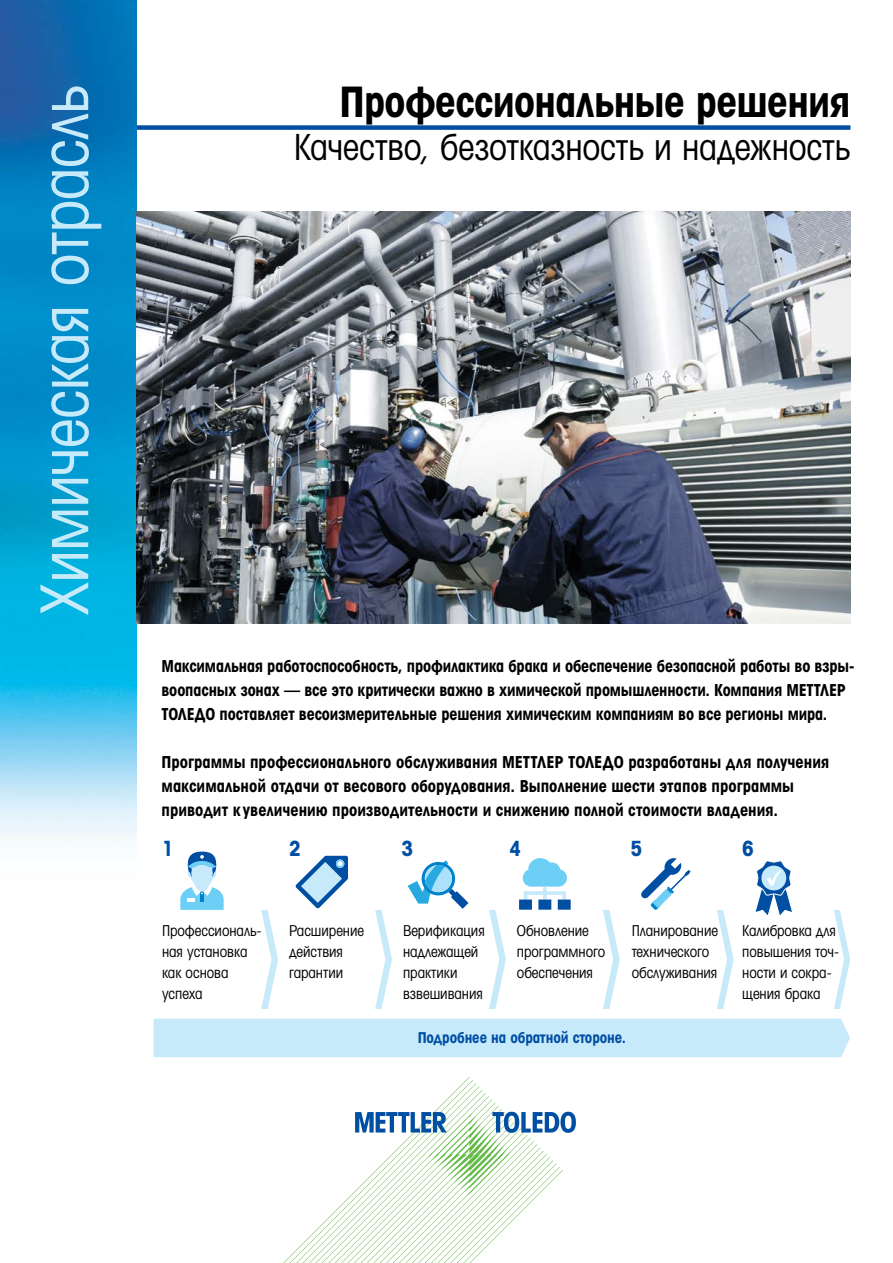
<style>
.page{position:relative;width:893px;height:1263px;background:#fff}
.page>*{position:absolute;margin:0;border:0;box-sizing:border-box;transform-origin:0 0}
.t1{font:66px "Avant Gardefor MT Bk";letter-spacing:-.015em;color:#c7eafb}
.t2{font:42px "Avant Gardefor MT Bd";letter-spacing:-.015em;color:#000}
.t3{font:36px "Avant Gardefor MT Bk";letter-spacing:-.005em;color:#000}
.t4{font:21px "Avant Gardefor MT Bd";color:#004fa3}
.t5{font:16.5px/24px "Avant Gardefor MT Bd";letter-spacing:-.005em;color:#000}
.t6{font:15px/21px "Avant Gardefor MT Bk";letter-spacing:-.005em;color:#000}
.t7{font:15px "Avant Gardefor MT Bd";letter-spacing:-.005em;color:#004fa3}
</style>
<div class="page">
<div style="left:122px;top:125px;width:728px;height:5px;background:#004fa3"></div>
<img style="left:0;top:0;width:136px;height:842px">
<img style="left:136px;top:211px;width:714px;height:413px">
<svg style="left:283px;top:1077px;width:293px;height:186px"></svg>
<svg style="left:180px;top:851px;width:670px;height:158px"></svg>
<div style="left:154px;top:1019px;width:696px;height:38px;background:#c7eafb"></div>
<h1 class="t1" style="left:24px;top:615px;width:532px;rotate:-90deg">Химическая отрасль</h1>
<h2 class="t2" style="left:340px;top:74px;width:512px">Профессиональные решения</h2>
<h3 class="t3" style="left:294px;top:125px;width:558px">Качество, безотказность и надежность</h3>
<p class="t5" style="left:162px;top:653px;width:694px">Максимальная работоспособность, профилактика брака и обеспечение безопасной работы во взры&shy;воопасных зонах — все это критически важно в химической промышленности. Компания МЕТТЛЕР<br>ТОЛЕДО поставляет весоизмерительные решения химическим компаниям во все регионы мира.</p>
<p class="t5" style="left:162px;top:749px;width:669px">Программы профессионального обслуживания МЕТТЛЕР ТОЛЕДО разработаны для получения максимальной отдачи от весового оборудования. Выполнение шести этапов программы приводит к увеличению производительности и снижению полной стоимости владения.</p>
<p class="t4" style="left:162px;top:835px;width:13px">1</p>
<p class="t4" style="left:289px;top:835px;width:13px">2</p>
<p class="t4" style="left:401px;top:835px;width:13px">3</p>
<p class="t4" style="left:509px;top:835px;width:13px">4</p>
<p class="t4" style="left:631px;top:835px;width:13px">5</p>
<p class="t4" style="left:742px;top:835px;width:13px">6</p>
<p class="t6" style="left:162px;top:919px;width:101px">Профессиональ&shy;ная установка как основа успеха</p>
<p class="t6" style="left:289px;top:919px;width:77px">Расширение действия гарантии</p>
<p class="t6" style="left:403px;top:919px;width:83px">Верификация надлежащей практики взвешивания</p>
<p class="t6" style="left:517px;top:919px;width:90px">Обновление программного обеспечения</p>
<p class="t6" style="left:632px;top:919px;width:88px">Планирование технического обслуживания</p>
<p class="t7" style="left:418px;top:1028px;width:210px">Подробнее на обратной стороне.</p>
<p class="t6" style="left:742px;top:919px;width:98px">Калибровка для повышения точ&shy;ности и сокра&shy;щения брака</p>
</div>
